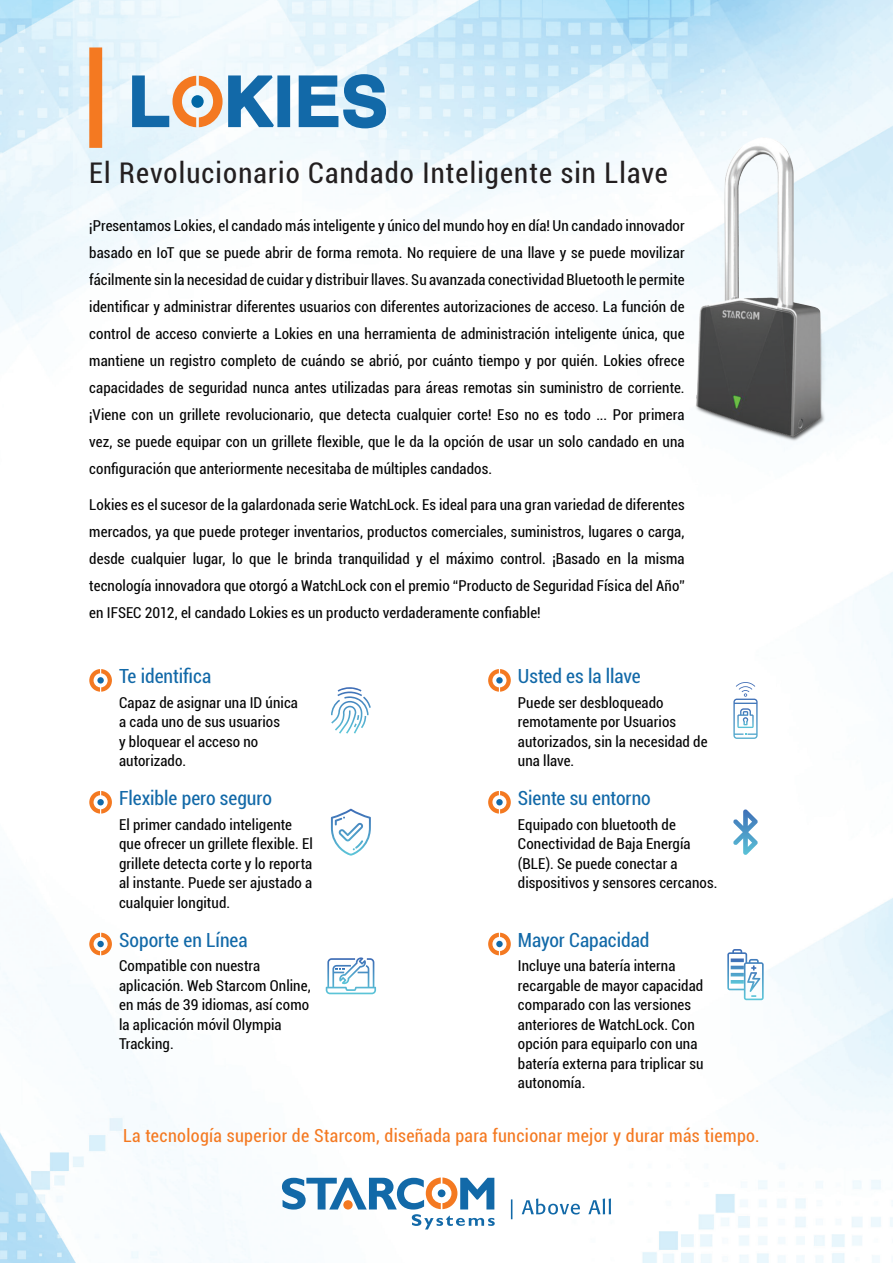
<style>
.page{position:relative;width:893px;height:1263px;background:#fff}
.page>*{position:absolute;margin:0;border:0;box-sizing:border-box;transform-origin:0 0}
.t1{font:700 68.55px "Helvetica LT Std";color:#1269a8}
.כותרת_שחורה{font:condensed 28.5px "Roboto";letter-spacing:.04em;color:#231f20}
.כותרת_קטנה_כחולה{font:condensed 19.5px "Roboto";color:#1269a8}
.t2{font:condensed 18px "Roboto";letter-spacing:.02em;color:#f47921}
.הסבר{font:condensed 15px/19.5px "Roboto";letter-spacing:.005em;color:#050505}
</style>
<div class="page">
<img style="left:0;top:0;width:893px;height:1263px">
<img style="left:695px;top:132px;width:137px;height:314px">
<svg style="left:282px;top:1177px;width:213px;height:52px"></svg>
<svg style="left:511px;top:1198px;width:100px;height:21px"></svg>
<div style="left:89px;top:47px;width:13px;height:101px;background:#f47921"></div>
<div style="left:277px;top:75px;width:13px;height:52px;border:2px solid #1269a8"></div>
<svg style="left:297px;top:73px;width:90px;height:57px"></svg>
<svg style="left:131px;top:74px;width:147px;height:54px"></svg>
<svg style="left:89px;top:933px;width:23px;height:22px"></svg>
<svg style="left:488px;top:933px;width:23px;height:22px"></svg>
<svg style="left:488px;top:791px;width:23px;height:22px"></svg>
<svg style="left:488px;top:669px;width:23px;height:23px"></svg>
<svg style="left:89px;top:669px;width:23px;height:23px"></svg>
<svg style="left:89px;top:791px;width:23px;height:22px"></svg>
<svg style="left:331px;top:809px;width:40px;height:46px"></svg>
<svg style="left:326px;top:957px;width:50px;height:37px"></svg>
<svg style="left:733px;top:809px;width:25px;height:46px"></svg>
<svg style="left:733px;top:682px;width:25px;height:57px"></svg>
<svg style="left:727px;top:949px;width:37px;height:51px"></svg>
<svg style="left:331px;top:687px;width:40px;height:47px"></svg>
<p class="t1" style="left:128px;top:60px;width:43px">L</p>
<p class="t1" style="left:223px;top:60px;width:166px">KIES</p>
<p class="כותרת_שחורה" style="left:89px;top:153px;width:580px">El Revolucionario Candado Inteligente sin Llave</p>
<p class="הסבר" style="left:89px;top:212px;width:597px;line-height:27px;text-align:justify">¡Presentamos Lokies, el candado más inteligente y único del mundo hoy en día! Un candado innovador basado en IoT que se puede abrir de forma remota. No requiere de una llave y se puede movilizar fácilmentesinlanecesidaddecuidarydistribuirllaves.SuavanzadaconectividadBluetoothlepermite identificar y administrar diferentes usuarios con diferentes autorizaciones de acceso. La función de control de acceso convierte a Lokies en una herramienta de administración inteligente única, que mantiene un registro completo de cuándo se abrió, por cuánto tiempo y por quién. Lokies ofrece capacidades de seguridad nunca antes utilizadas para áreas remotas sin suministro de corriente. ¡Viene con un grillete revolucionario, que detecta cualquier corte! Eso no es todo ... Por primera vez, se puede equipar con un grillete flexible, que le da la opción de usar un solo candado en una configuración que anteriormente necesitaba de múltiples candados.</p>
<p class="הסבר" style="left:89px;top:490px;width:597px;line-height:27px;text-align:justify">Lokies es el sucesor de la galardonada serie WatchLock. Es ideal para una gran variedad de diferentes mercados, ya que puede proteger inventarios, productos comerciales, suministros, lugares o carga, desde cualquier lugar, lo que le brinda tranquilidad y el máximo control. ¡Basado en la misma tecnología innovadora que otorgó a WatchLock con el premio “Producto de Seguridad Física del Año“ en IFSEC 2012, el candado Lokies es un producto verdaderamente confiable!</p>
<p class="כותרת_קטנה_כחולה" style="left:119px;top:662px;width:94px">Te identifica</p>
<p class="הסבר" style="left:119px;top:692px;width:180px">Capaz de asignar una ID única a cada uno de sus usuarios<br>y bloquear el acceso no autorizado.</p>
<p class="כותרת_קטנה_כחולה" style="left:119px;top:784px;width:154px">Flexible pero seguro</p>
<p class="הסבר" style="left:119px;top:814px;width:195px">El primer candado inteligente que ofrecer un grillete flexible. El grillete detecta corte loy reporta al instante. Puede ser ajustado a cualquier longitud.</p>
<p class="כותרת_קטנה_כחולה" style="left:119px;top:926px;width:130px">Soporte en Línea</p>
<p class="הסבר" style="left:119px;top:956px;width:193px">Compatible con nuestra aplicación. Web Starcom Online, en más de 39 idiomas, así como la aplicación móvil Olympia<br>Tracking.</p>
<p class="כותרת_קטנה_כחולה" style="left:518px;top:663px;width:124px">Usted es la llave</p>
<p class="הסבר" style="left:518px;top:692px;width:191px">Puede ser desbloqueado remotamente por Usuarios autorizados, sin la necesidad de una llave.</p>
<p class="כותרת_קטנה_כחולה" style="left:518px;top:784px;width:134px">Siente su entorno</p>
<p class="הסבר" style="left:518px;top:814px;width:159px">Equipado con bluetooth de</p>
<p class="הסבר" style="left:518px;top:833px;width:201px">Conectividad de Baja Energía (BLE .) Se puede conectar a dispositivos y sensores cercanos.</p>
<p class="כותרת_קטנה_כחולה" style="left:518px;top:926px;width:133px">Mayor Capacidad</p>
<p class="הסבר" style="left:518px;top:956px;width:187px">Incluye una batería interna recargable de mayor capacidad comparado con las versiones anteriores de WatchLock. Con opción para equiparlo con una batería externa para triplicar su autonomía.</p>
<p class="t2" style="left:123px;top:1122px;width:638px">La tecnología superior de Starcom, diseñada para funcionar mejor y durar más tiempo.</p>
</div>
